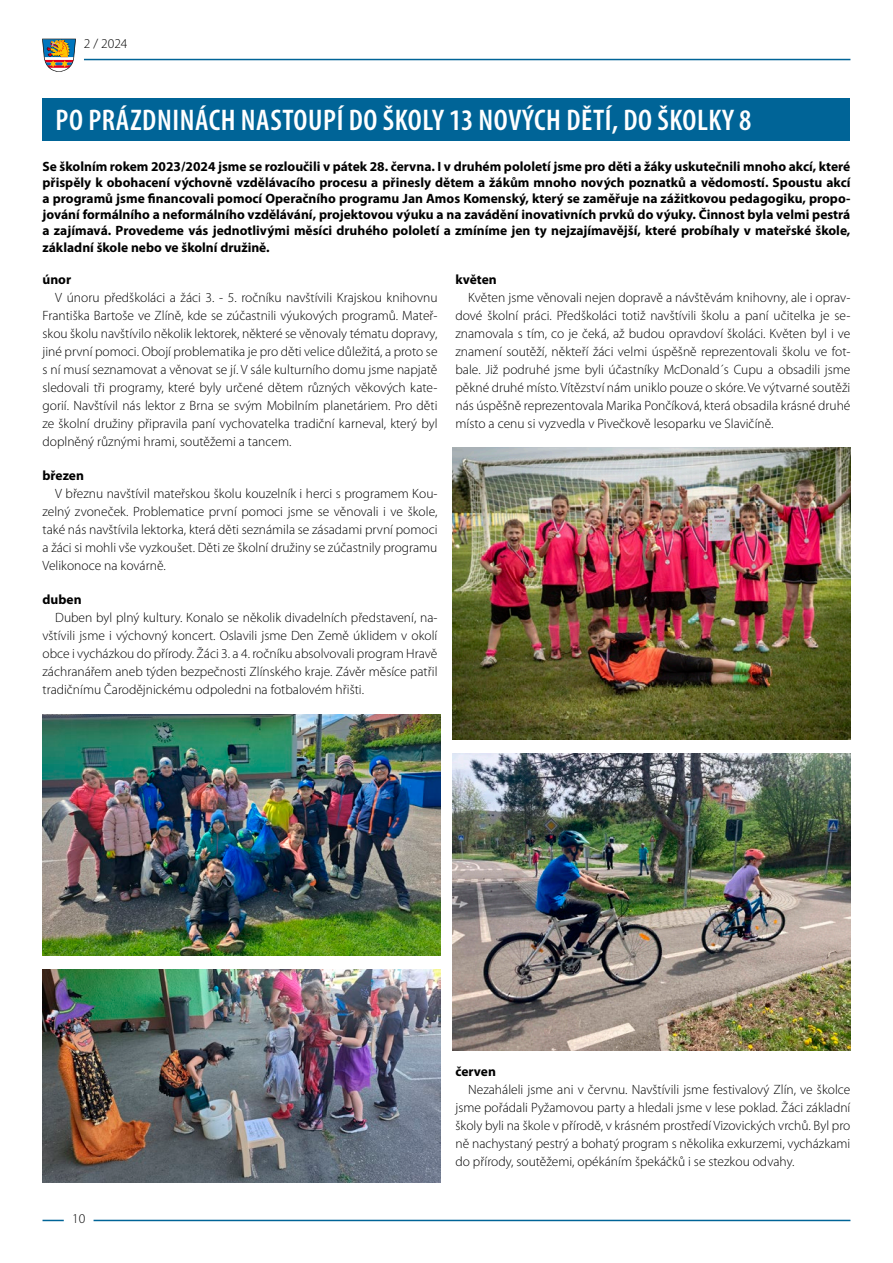
<style>
.page{position:relative;width:893px;height:1263px;background:#fff}
.page>*{position:absolute;margin:0;border:0;box-sizing:border-box;transform-origin:0 0}
.t1{font:600 condensed 30px "Myriad Pro";letter-spacing:.02em;color:#fff}
.t2{font:300 13.5px/18px "Myriad Pro";color:#000;text-align:justify}
.t3{font:700 13.5px/16.2px "Myriad Pro";color:#000;text-align:justify}
</style>
<div class="page">
<hr style="left:94px;top:1220px;width:756px;height:1px;background:#006497">
<svg style="left:43px;top:1220px;width:21px;height:1px"></svg>
<hr style="left:84px;top:59px;width:766px;height:1px;background:#006497">
<svg style="left:42px;top:39px;width:34px;height:33px"></svg>
<div style="left:43px;top:98px;width:807px;height:42px;background:#006497"></div>
<img style="left:43px;top:969px;width:397px;height:213px">
<img style="left:43px;top:714px;width:397px;height:241px">
<img style="left:453px;top:448px;width:397px;height:291px">
<img style="left:453px;top:753px;width:397px;height:297px">
<p class="t2" style="left:84px;top:35px;width:45px">2 / 2024</p>
<h1 class="t1" style="left:56px;top:102px;width:697px">PO PRÁZDNINÁCH NASTOUPÍ DO ŠKOLY 13 NOVÝCH DĚTÍ, DO ŠKOLKY 8</h1>
<p class="t3" style="left:43px;top:158px;width:809px">Se školním rokem 2023/2024 jsme se rozloučili v pátek 28. června. I v druhém pololetí jsme pro děti a žáky uskutečnili mnoho akcí, které přispěly k obohacení výchovně vzdělávacího procesu a přinesly dětem a žákům mnoho nových poznatků a vědomostí. Spoustu akcí a programů jsme financovali pomocí Operačního programu Jan Amos Komenský, který se zaměřuje na zážitkovou pedagogiku, propo&shy;jování formálního a neformálního vzdělávání, projektovou výuku a na zavádění inovativních prvků do výuky. Činnost byla velmi pestrá a zajímavá. Provedeme vás jednotlivými měsíci druhého pololetí a zmíníme jen ty nejzajímavější, které probíhaly v mateřské škole, základní škole nebo ve školní družině.</p>
<p class="t3" style="left:43px;top:271px;width:30px">únor</p>
<p class="t2" style="left:43px;top:288px;width:396px;text-indent:13px">V únoru předškoláci a žáci 3. - 5. ročníku navštívili Krajskou knihovnu Františka Bartoše ve Zlíně, kde se zúčastnili výukových programů. Mateř&shy;skou školu navštívilo několik lektorek, některé se věnovaly tématu dopravy, jiné první pomoci. Obojí problematika je pro děti velice důležitá, a proto se s ní musí seznamovat a věnovat se jí. V sále kulturního domu jsme napjatě sledovali tři programy, které byly určené dětem různých věkových kate&shy;gorií. Navštívil nás lektor z Brna se svým Mobilním planetáriem. Pro děti ze školní družiny připravila paní vychovatelka tradiční karneval, který byl doplněný různými hrami, soutěžemi a tancem.</p>
<p class="t3" style="left:43px;top:467px;width:43px">březen</p>
<p class="t2" style="left:43px;top:485px;width:396px;text-indent:13px">V březnu navštívil mateřskou školu kouzelník i herci s programem Kou&shy;zelný zvoneček. Problematice první pomoci jsme se věnovali i ve škole, také nás navštívila lektorka, která děti seznámila se zásadami první pomoci a žáci si mohli vše vyzkoušet. Děti ze školní družiny se zúčastnily programu Velikonoce na kovárně.</p>
<p class="t3" style="left:43px;top:591px;width:41px">duben</p>
<p class="t2" style="left:43px;top:609px;width:396px;text-indent:13px">Duben byl plný kultury. Konalo se několik divadelních představení, na&shy;vštívili jsme i výchovný koncert. Oslavili jsme Den Země úklidem v okolí obce i vycházkou do přírody. Žáci 3. a 4. ročníku absolvovali program Hravě záchranářem aneb týden bezpečnosti Zlínského kraje. Závěr měsíce patřil tradičnímu Čarodějnickému odpoledni na fotbalovém hřišti.</p>
<p class="t3" style="left:455px;top:271px;width:43px">květen</p>
<p class="t2" style="left:455px;top:288px;width:396px;text-indent:13px">Květen jsme věnovali nejen dopravě a návštěvám knihovny, ale i oprav&shy;dové školní práci. Předškoláci totiž navštívili školu a paní učitelka je se&shy;znamovala s tím, co je čeká, až budou opravdoví školáci. Květen byl i ve znamení soutěží, někteří žáci velmi úspěšně reprezentovali školu ve fot&shy;bale. Již podruhé jsme byli účastníky McDonald´s Cupu a obsadili jsme pěkné druhé místo. Vítězství nám uniklo pouze o skóre. Ve výtvarné soutěži nás úspěšně reprezentovala Marika Pončíková, která obsadila krásné druhé místo a cenu si vyzvedla v Pivečkově lesoparku ve Slavičíně.</p>
<p class="t2" style="left:72px;top:1209px;width:15px">10</p>
<p class="t3" style="left:455px;top:1063px;width:42px">červen</p>
<p class="t2" style="left:455px;top:1080px;width:396px;text-indent:13px">Nezaháleli jsme ani v červnu. Navštívili jsme festivalový Zlín, ve školce jsme pořádali Pyžamovou party a hledali jsme v lese poklad. Žáci základní školy byli na škole v přírodě, v krásném prostředí Vizovických vrchů. Byl pro ně nachystaný pestrý a bohatý program s několika exkurzemi, vycházkami do přírody, soutěžemi, opékáním špekáčků i se stezkou odvahy.</p>
</div>
